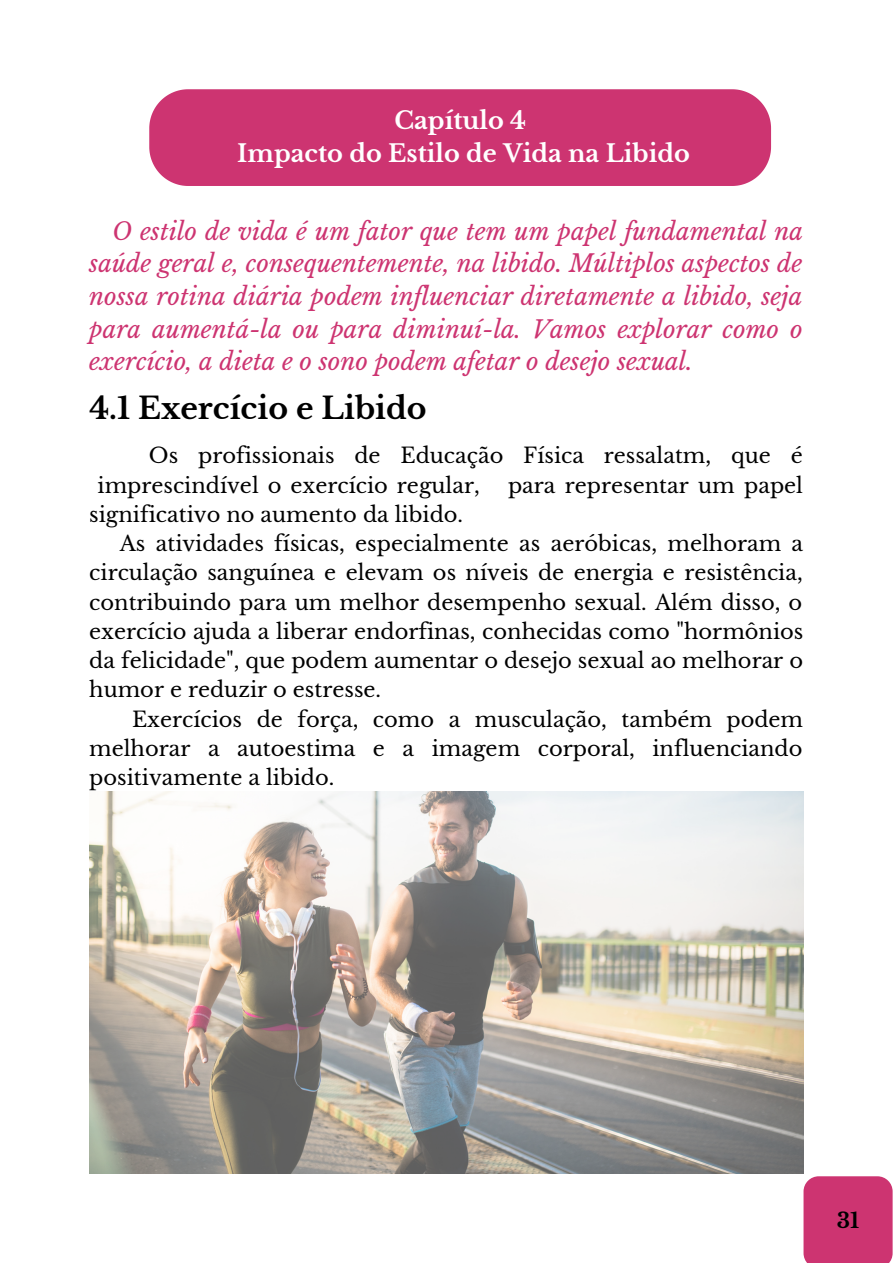
<style>
.page{position:relative;width:893px;height:1264px;background:#fff}
.page>*{position:absolute;margin:0;border:0;box-sizing:border-box;transform-origin:0 0}
.t1{font:700 30px "Libre Baskerville";color:#000}
.t2{font:italic 24px/32.5px "Libre Baskerville";color:#cd3471;text-align:justify}
.t3{font:700 24px "Libre Baskerville";color:#fff}
.t4{font:21px/29.2px "Libre Baskerville";color:#000;text-align:justify}
.t5{font:700 21px "Libre Baskerville";color:#000}
</style>
<div class="page">
<div style="left:803px;top:1176px;width:89px;height:86px;background:#cd3471"></div>
<div style="left:149px;top:89px;width:622px;height:97px;background:#cd3471"></div>
<img style="left:89px;top:792px;width:714px;height:381px">
<p class="t3" style="left:394px;top:106px;width:133px">Capítulo 4</p>
<p class="t3" style="left:237px;top:139px;width:454px">Impacto do Estilo de Vida na Libido</p>
<p class="t2" style="left:89px;top:215px;width:715px;text-indent:23px">O estilo de vida é um fator que tem um papel fundamental na saúde geral e, consequentemente, na libido. Múltiplos aspectos de nossa rotina diária podem influenciar diretamente a libido, seja para aumentá-la ou para diminuí-la. Vamos explorar como o exercício, a dieta e o sono podem afetar o desejo sexual.</p>
<p class="t1" style="left:89px;top:389px;width:339px">4.1 Exercício e Libido</p>
<p class="t4" style="left:97px;top:441px;width:706px;text-indent:51px">Os profissionais de Educação Física ressalatm, que é imprescindível o exercício regular,</p>
<p class="t4" style="left:508px;top:470px;width:296px">para representar um papel</p>
<p class="t4" style="left:89px;top:500px;width:375px">significativo no aumento da libido.</p>
<p class="t4" style="left:89px;top:529px;width:715px;text-indent:30px">As atividades físicas, especialmente as aeróbicas, melhoram a circulação sanguínea e elevam os níveis de energia e resistência, contribuindo para um melhor desempenho sexual. Além disso, o exercício ajuda a liberar endorfinas, conhecidas como "hormônios da felicidade", que podem aumentar o desejo sexual ao melhorar o humor e reduzir o estresse.</p>
<p class="t4" style="left:89px;top:704px;width:715px;text-indent:43px">Exercícios de força, como a musculação, também podem melhorar a autoestima e a imagem corporal, influenciando positivamente a libido.</p>
<p class="t5" style="left:836px;top:1207px;width:24px">31</p>
</div>
